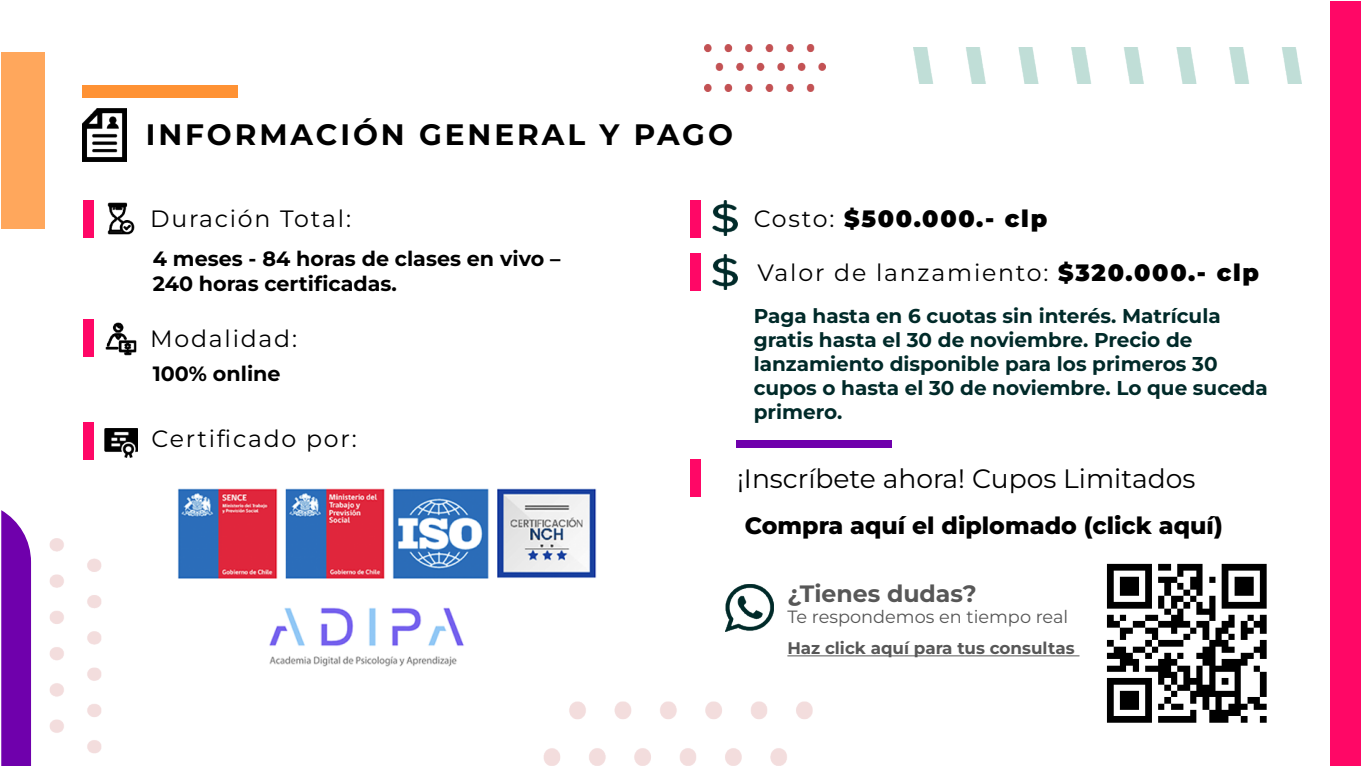
<style>
.page{position:relative;width:1361px;height:766px;background:#fff}
.page>*{position:absolute;margin:0;border:0;box-sizing:border-box;transform-origin:0 0}
.t1{font:700 29.5px "Montserrat";letter-spacing:.1em;color:#000}
.t2{font:26.5px "Montserrat";color:#000}
.t3{font:23.5px "Montserrat";letter-spacing:.075em;color:#000}
.t4{font:800 23.5px "Montserrat";color:#000}
.t5{font:900 23.5px "Montserrat";letter-spacing:.075em;color:#000}
.t6{font:700 23.5px "Montserrat";color:#575757}
.t7{font:700 20.75px/24.8px "Montserrat";color:#000}
.t8{font:700 20px/24px "Montserrat";color:#002a29}
.t9{font:17.75px "Montserrat";color:#575757}
.t10{font:700 16.75px "Montserrat";color:#575757}
.s1{font-weight:400}
.s2{font-weight:900}
</style>
<div class="page">
<img style="left:705px;top:44px;width:120px;height:47px">
<div style="left:1px;top:52px;width:44px;height:177px;background:#ffa75c"></div>
<div style="left:1330px;top:1px;width:31px;height:764px;background:#ff0766"></div>
<img style="left:913px;top:47px;width:388px;height:36px">
<img style="left:543px;top:701px;width:270px;height:64px">
<img style="left:31px;top:538px;width:70px;height:215px">
<svg style="left:1px;top:510px;width:30px;height:255px"></svg>
<div style="left:736px;top:440px;width:155px;height:7px;background:#6f00ac"></div>
<img style="left:107px;top:202px;width:28px;height:33px">
<img style="left:713px;top:200px;width:24px;height:36px">
<div style="left:83px;top:85px;width:155px;height:13px;background:#ff9234"></div>
<div style="left:83px;top:200px;width:10px;height:37px;background:#ff0766"></div>
<div style="left:690px;top:200px;width:11px;height:37px;background:#ff0766"></div>
<img style="left:713px;top:254px;width:24px;height:36px">
<div style="left:690px;top:253px;width:11px;height:38px;background:#ff0766"></div>
<div style="left:690px;top:459px;width:11px;height:37px;background:#ff0766"></div>
<div style="left:83px;top:319px;width:10px;height:37px;background:#ff0766"></div>
<div style="left:83px;top:421px;width:10px;height:38px;background:#ff0766"></div>
<img style="left:105px;top:322px;width:32px;height:34px">
<img style="left:105px;top:428px;width:32px;height:29px">
<img style="left:178px;top:488px;width:419px;height:91px">
<img style="left:269px;top:607px;width:195px;height:60px">
<img style="left:83px;top:109px;width:43px;height:52px">
<img style="left:726px;top:584px;width:47px;height:47px">
<hr style="left:787px;top:655px;width:292px;height:1px;background:#575757">
<img style="left:1106px;top:563px;width:161px;height:160px">
<h1 class="t1" style="left:146px;top:113px;width:589px">INFORMACIÓN GENERAL Y PAGO</h1>
<p class="t3" style="left:150px;top:202px;width:202px">Duración Total:</p>
<p class="t5" style="left:754px;top:200px;width:295px"><span class="s1">Costo:</span> $500.000.- clp</p>
<p class="t3" style="left:757px;top:256px;width:503px">Valor de lanzamiento: <span class="s2">$320.000.- clp</span></p>
<p class="t7" style="left:153px;top:245px;width:409px">4 meses - 84 horas de clases en vivo –<br>240 horas certificadas.</p>
<p class="t3" style="left:150px;top:322px;width:148px">Modalidad:</p>
<p class="t7" style="left:153px;top:360px;width:129px">100% online</p>
<p class="t3" style="left:152px;top:422px;width:207px">Certificado por:</p>
<p class="t8" style="left:754px;top:302px;width:515px">Paga hasta en 6 cuotas sin interés. Matrícula gratis hasta el 30 de noviembre. Precio de lanzamiento disponible para los primeros 30 cupos o hasta el 30 de noviembre. Lo que suceda primero.</p>
<h2 class="t2" style="left:737px;top:460px;width:460px">¡Inscríbete ahora! Cupos Limitados</h2>
<p class="t4" style="left:745px;top:508px;width:479px">Compra aquí el diplomado (click aquí)</p>
<p class="t6" style="left:787px;top:576px;width:191px">¿Tienes dudas?</p>
<p class="t9" style="left:787px;top:604px;width:282px">Te respondemos en tiempo real</p>
<p class="t10" style="left:787px;top:636px;width:289px">Haz click aquí para tus consultas</p>
</div>
